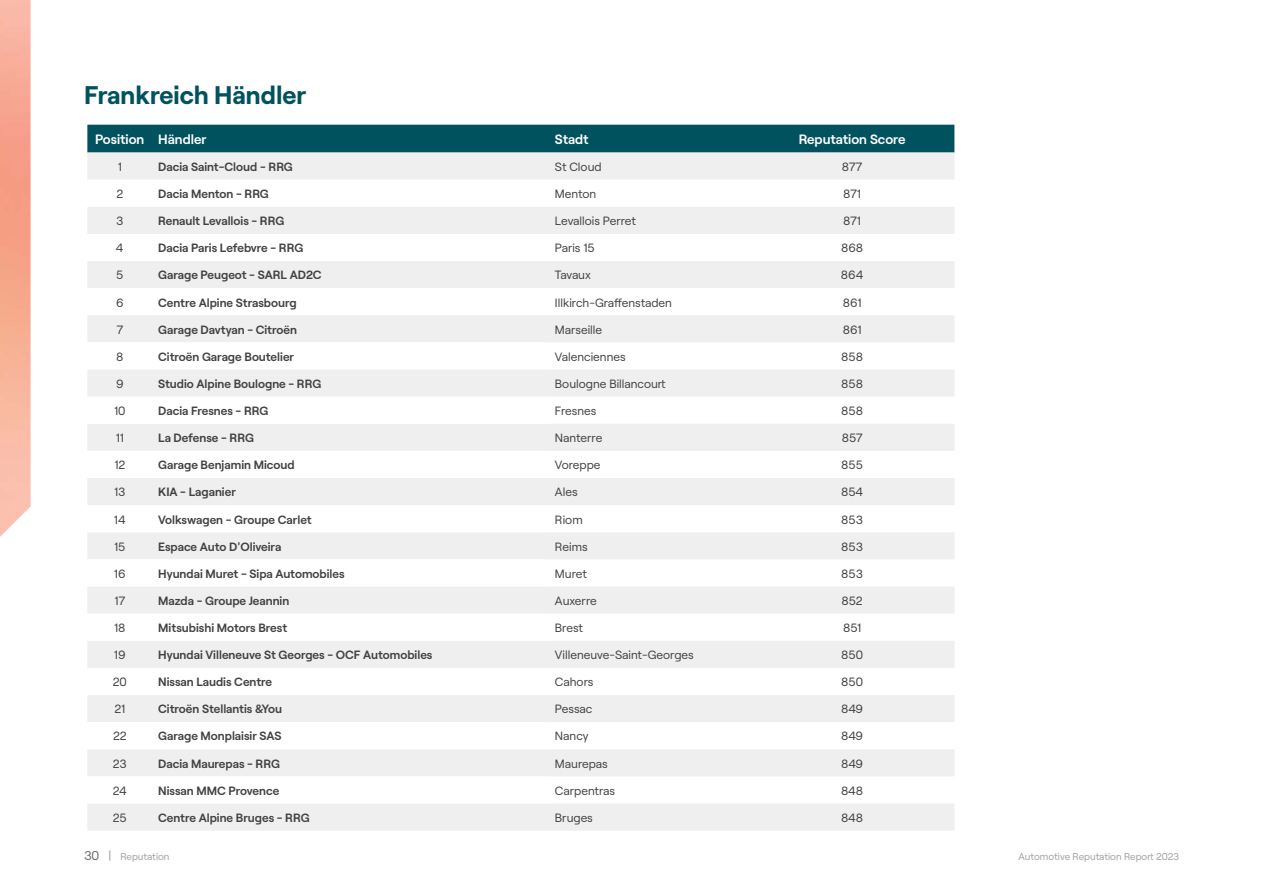
<style>
.page{position:relative;width:1263px;height:893px;background:#fff}
.page>*{position:absolute;margin:0;border:0;box-sizing:border-box;transform-origin:0 0}
.D_in_TOC{font:700 25.5px "Roobert";color:#00525f}
.Body_9_5_16{font:600 13.5px "Roobert";color:#fff}
.Table_8_5{font:600 12px "Roobert";color:#414042}
.Table_8_5-2{font:12px "Roobert";color:#414042}
.t1{font:9.9px "Roobert";color:#9fa1a4}
.s1{font-size:12.75px;color:#6d6e71}
.s2{font-size:12.75px}
</style>
<div class="page">
<div style="left:87px;top:125px;width:867px;height:28px;background:#00525f"></div>
<div style="left:87px;top:153px;width:867px;height:26px;background:#efefef"></div>
<svg style="left:87px;top:207px;width:867px;height:81px;fill:#efefef"></svg>
<svg style="left:87px;top:315px;width:867px;height:516px;fill:#efefef"></svg>
<svg style="left:87px;top:342px;width:462px;height:461px"></svg>
<img style="left:0;top:0;width:31px;height:537px">
<p class="D_in_TOC" style="left:84px;top:76px;width:224px">Frankreich Händler</p>
<p class="Body_9_5_16" style="left:95px;top:129px;width:51px">Position</p>
<p class="Body_9_5_16" style="left:158px;top:129px;width:50px">Händler</p>
<p class="Body_9_5_16" style="left:555px;top:129px;width:35px">Stadt</p>
<p class="Body_9_5_16" style="left:799px;top:129px;width:108px">Reputation Score</p>
<p class="Table_8_5-2" style="left:118px;top:158px;width:6px">1</p>
<p class="Table_8_5" style="left:158px;top:157px;width:136px">Dacia Saint-Cloud - RRG</p>
<p class="Table_8_5-2" style="left:555px;top:158px;width:48px">St Cloud</p>
<p class="Table_8_5-2" style="left:842px;top:158px;width:22px">877</p>
<p class="Table_8_5-2" style="left:116px;top:185px;width:8px">2</p>
<p class="Table_8_5" style="left:158px;top:185px;width:112px">Dacia Menton - RRG</p>
<p class="Table_8_5-2" style="left:555px;top:185px;width:43px">Menton</p>
<p class="Table_8_5-2" style="left:843px;top:185px;width:19px">871</p>
<p class="Table_8_5-2" style="left:116px;top:212px;width:9px">3</p>
<p class="Table_8_5" style="left:158px;top:212px;width:128px">Renault Levallois - RRG</p>
<p class="Table_8_5-2" style="left:555px;top:212px;width:82px">Levallois Perret</p>
<p class="Table_8_5-2" style="left:843px;top:212px;width:19px">871</p>
<p class="Table_8_5-2" style="left:116px;top:239px;width:9px">4</p>
<p class="Table_8_5" style="left:158px;top:239px;width:147px">Dacia Paris Lefebvre - RRG</p>
<p class="Table_8_5-2" style="left:555px;top:239px;width:41px">Paris 15</p>
<p class="Table_8_5-2" style="left:841px;top:239px;width:24px">868</p>
<p class="Table_8_5-2" style="left:116px;top:266px;width:9px">5</p>
<p class="Table_8_5" style="left:158px;top:266px;width:165px">Garage Peugeot - SARL AD2C</p>
<p class="Table_8_5-2" style="left:555px;top:266px;width:37px">Tavaux</p>
<p class="Table_8_5-2" style="left:841px;top:266px;width:24px">864</p>
<p class="Table_8_5-2" style="left:116px;top:293px;width:9px">6</p>
<p class="Table_8_5" style="left:158px;top:293px;width:140px">Centre Alpine Strasbourg</p>
<p class="Table_8_5-2" style="left:555px;top:293px;width:118px">Illkirch-Graffenstaden</p>
<p class="Table_8_5-2" style="left:843px;top:293px;width:20px">861</p>
<p class="Table_8_5-2" style="left:116px;top:320px;width:8px">7</p>
<p class="Table_8_5" style="left:158px;top:320px;width:140px">Garage Davtyan - Citroën</p>
<p class="Table_8_5-2" style="left:555px;top:320px;width:49px">Marseille</p>
<p class="Table_8_5-2" style="left:843px;top:320px;width:20px">861</p>
<p class="Table_8_5-2" style="left:116px;top:347px;width:9px">8</p>
<p class="Table_8_5" style="left:158px;top:347px;width:137px">Citroën Garage Boutelier</p>
<p class="Table_8_5-2" style="left:555px;top:347px;width:72px">Valenciennes</p>
<p class="Table_8_5-2" style="left:841px;top:347px;width:23px">858</p>
<p class="Table_8_5-2" style="left:116px;top:375px;width:9px">9</p>
<p class="Table_8_5" style="left:158px;top:374px;width:165px">Studio Alpine Boulogne - RRG</p>
<p class="Table_8_5-2" style="left:555px;top:375px;width:112px">Boulogne Billancourt</p>
<p class="Table_8_5-2" style="left:841px;top:375px;width:23px">858</p>
<p class="Table_8_5-2" style="left:114px;top:402px;width:13px">10</p>
<p class="Table_8_5" style="left:158px;top:402px;width:112px">Dacia Fresnes - RRG</p>
<p class="Table_8_5-2" style="left:555px;top:402px;width:43px">Fresnes</p>
<p class="Table_8_5-2" style="left:841px;top:402px;width:23px">858</p>
<p class="Table_8_5-2" style="left:116px;top:429px;width:10px">11</p>
<p class="Table_8_5" style="left:158px;top:429px;width:97px">La Defense - RRG</p>
<p class="Table_8_5-2" style="left:555px;top:429px;width:49px">Nanterre</p>
<p class="Table_8_5-2" style="left:842px;top:429px;width:22px">857</p>
<p class="Table_8_5-2" style="left:114px;top:456px;width:12px">12</p>
<p class="Table_8_5" style="left:158px;top:456px;width:138px">Garage Benjamin Micoud</p>
<p class="Table_8_5-2" style="left:555px;top:456px;width:47px">Voreppe</p>
<p class="Table_8_5-2" style="left:841px;top:456px;width:23px">855</p>
<p class="Table_8_5-2" style="left:114px;top:483px;width:13px">13</p>
<p class="Table_8_5" style="left:158px;top:483px;width:79px">KIA - Laganier</p>
<p class="Table_8_5-2" style="left:555px;top:483px;width:24px">Ales</p>
<p class="Table_8_5-2" style="left:841px;top:483px;width:24px">854</p>
<p class="Table_8_5-2" style="left:114px;top:510px;width:13px">14</p>
<p class="Table_8_5" style="left:158px;top:510px;width:155px">Volkswagen - Groupe Carlet</p>
<p class="Table_8_5-2" style="left:555px;top:510px;width:29px">Riom</p>
<p class="Table_8_5-2" style="left:841px;top:510px;width:23px">853</p>
<p class="Table_8_5-2" style="left:114px;top:537px;width:13px">15</p>
<p class="Table_8_5" style="left:158px;top:537px;width:125px">Espace Auto D'Oliveira</p>
<p class="Table_8_5-2" style="left:555px;top:537px;width:34px">Reims</p>
<p class="Table_8_5-2" style="left:841px;top:537px;width:23px">853</p>
<p class="Table_8_5-2" style="left:114px;top:564px;width:13px">16</p>
<p class="Table_8_5" style="left:158px;top:564px;width:188px">Hyundai Muret - Sipa Automobiles</p>
<p class="Table_8_5-2" style="left:555px;top:564px;width:33px">Muret</p>
<p class="Table_8_5-2" style="left:841px;top:564px;width:23px">853</p>
<p class="Table_8_5-2" style="left:114px;top:592px;width:12px">17</p>
<p class="Table_8_5" style="left:158px;top:591px;width:133px">Mazda - Groupe Jeannin</p>
<p class="Table_8_5-2" style="left:555px;top:592px;width:43px">Auxerre</p>
<p class="Table_8_5-2" style="left:842px;top:592px;width:22px">852</p>
<p class="Table_8_5-2" style="left:114px;top:619px;width:13px">18</p>
<p class="Table_8_5" style="left:158px;top:618px;width:130px">Mitsubishi Motors Brest</p>
<p class="Table_8_5-2" style="left:555px;top:619px;width:30px">Brest</p>
<p class="Table_8_5-2" style="left:843px;top:619px;width:20px">851</p>
<p class="Table_8_5-2" style="left:114px;top:646px;width:13px">19</p>
<p class="Table_8_5" style="left:158px;top:646px;width:276px">Hyundai Villeneuve St Georges - OCF Automobiles</p>
<p class="Table_8_5-2" style="left:555px;top:646px;width:140px">Villeneuve-Saint-Georges</p>
<p class="Table_8_5-2" style="left:841px;top:646px;width:23px">850</p>
<p class="Table_8_5-2" style="left:113px;top:673px;width:16px">20</p>
<p class="Table_8_5" style="left:158px;top:673px;width:115px">Nissan Laudis Centre</p>
<p class="Table_8_5-2" style="left:555px;top:673px;width:40px">Cahors</p>
<p class="Table_8_5-2" style="left:841px;top:673px;width:23px">850</p>
<p class="Table_8_5-2" style="left:114px;top:700px;width:12px">21</p>
<p class="Table_8_5" style="left:158px;top:700px;width:125px">Citroën Stellantis &amp;You</p>
<p class="Table_8_5-2" style="left:555px;top:700px;width:39px">Pessac</p>
<p class="Table_8_5-2" style="left:841px;top:700px;width:24px">849</p>
<p class="Table_8_5-2" style="left:113px;top:727px;width:15px">22</p>
<p class="Table_8_5" style="left:158px;top:727px;width:125px">Garage Monplaisir SAS</p>
<p class="Table_8_5-2" style="left:555px;top:727px;width:35px">Nancy</p>
<p class="Table_8_5-2" style="left:841px;top:727px;width:24px">849</p>
<p class="Table_8_5-2" style="left:113px;top:754px;width:15px">23</p>
<p class="Table_8_5" style="left:158px;top:754px;width:123px">Dacia Maurepas - RRG</p>
<p class="Table_8_5-2" style="left:555px;top:754px;width:54px">Maurepas</p>
<p class="Table_8_5-2" style="left:841px;top:754px;width:24px">849</p>
<p class="Table_8_5-2" style="left:113px;top:781px;width:15px">24</p>
<p class="Table_8_5" style="left:158px;top:781px;width:123px">Nissan MMC Provence</p>
<p class="Table_8_5-2" style="left:555px;top:781px;width:62px">Carpentras</p>
<p class="Table_8_5-2" style="left:841px;top:781px;width:24px">848</p>
<p class="Table_8_5-2" style="left:113px;top:809px;width:15px">25</p>
<p class="Table_8_5" style="left:158px;top:808px;width:153px">Centre Alpine Bruges - RRG</p>
<p class="Table_8_5-2" style="left:555px;top:809px;width:39px">Bruges</p>
<p class="Table_8_5-2" style="left:841px;top:809px;width:24px">848</p>
<p class="t1" style="left:84px;top:849px;width:87px"><span class="s1">30</span> <span class="s2">|</span> Reputation</p>
<p class="t1" style="left:1018px;top:849px;width:162px">Automotive Reputation Report 2023</p>
</div>
